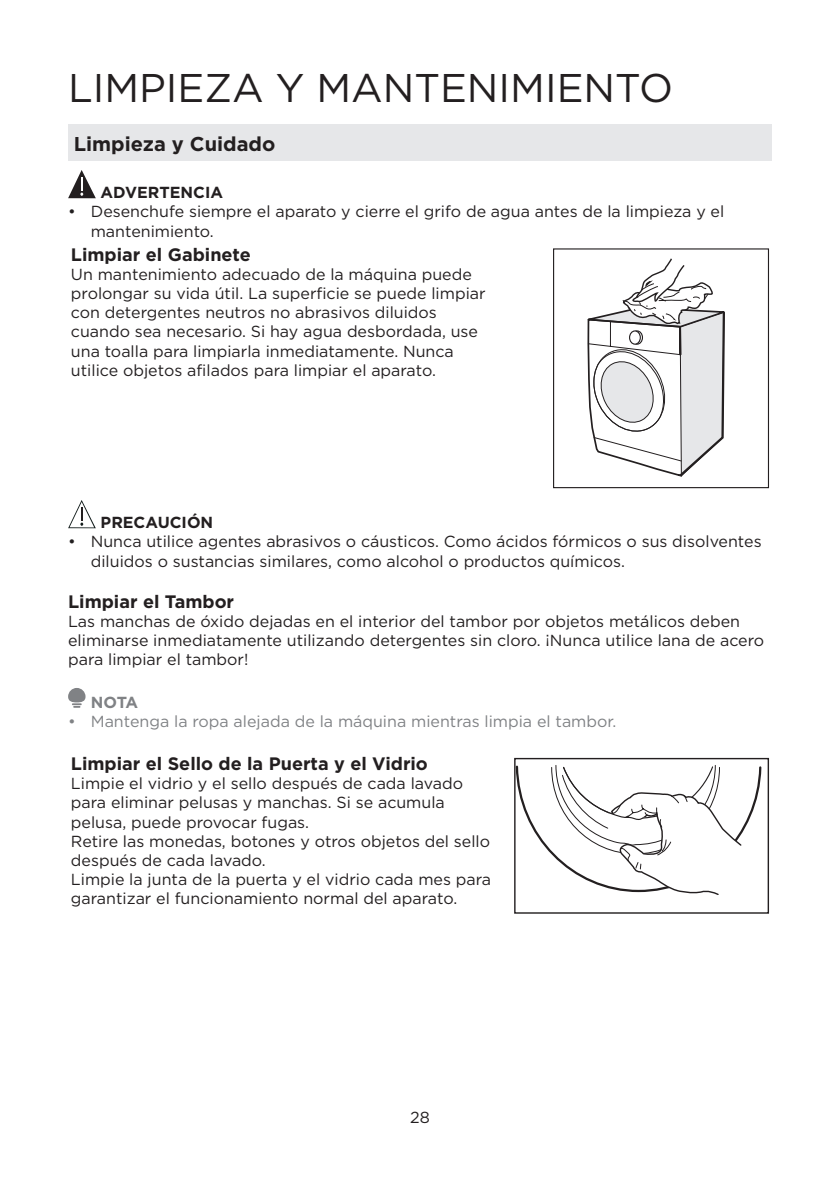
<style>
.page{position:relative;width:840px;height:1191px;background:#fff}
.page>*{position:absolute;margin:0;border:0;box-sizing:border-box;transform-origin:0 0}
.目录{font:40px "Gotham";color:#231f20}
.t1{font:700 20px "Gotham";color:#231f20}
.t2{font:700 18px "Gotham";color:#231f20}
.t3{font:16px/19.2px "Gotham";color:#231f20}
.t4{font:16px "Gotham";color:#808285}
.t5{font:700 16px "Gotham";color:#231f20}
.t6{font:700 16px "Gotham";color:#808285}
</style>
<div class="page">
<div style="left:68px;top:125px;width:703px;height:36px;background:#e6e7e9"></div>
<svg style="left:68px;top:170px;width:28px;height:28px"></svg>
<div style="left:552px;top:248px;width:216px;height:240px;border:1px solid #231f20"></div>
<svg style="left:587px;top:258px;width:138px;height:219px"></svg>
<div style="left:630px;top:330px;width:12px;height:15px;border:1px solid #231f20;border-radius:50%"></div>
<svg style="left:629px;top:331px;width:11px;height:13px"></svg>
<div style="left:628px;top:330px;width:12px;height:15px;border:1px solid #231f20;border-radius:50%"></div>
<svg style="left:68px;top:500px;width:28px;height:28px"></svg>
<svg style="left:68px;top:688px;width:17px;height:20px"></svg>
<svg style="left:516px;top:765px;width:246px;height:130px"></svg>
<div style="left:514px;top:758px;width:254px;height:155px;border:1px solid #231f20"></div>
<p class="目录" style="left:68px;top:62px;width:606px">LIMPIEZA Y MANTENIMIENTO</p>
<p class="t1" style="left:74px;top:131px;width:203px">Limpieza y Cuidado</p>
<p class="t5" style="left:101px;top:182px;width:124px">ADVERTENCIA</p>
<p class="t3" style="left:91px;top:202px;width:634px;text-indent:-23px">• Desenchufe siempre el aparato y cierre el grifo de agua antes de la limpieza y el mantenimiento.</p>
<p class="t2" style="left:71px;top:242px;width:181px">Limpiar el Gabinete</p>
<p class="t3" style="left:71px;top:264px;width:416px">Un mantenimiento adecuado de la máquina puede prolongar su vida útil. La superficie se puede limpiar con detergentes neutros no abrasivos diluidos cuando sea necesario. Si hay agua desbordada, use una toalla para limpiarla inmediatamente. Nunca utilice objetos afilados para limpiar el aparato.</p>
<p class="t5" style="left:101px;top:512px;width:114px">PRECAUCIÓN</p>
<p class="t3" style="left:91px;top:532px;width:672px;text-indent:-23px">• Nunca utilice agentes abrasivos o cáusticos. Como ácidos fórmicos o sus disolventes diluidos o sustancias similares, como alcohol o productos químicos.</p>
<p class="t2" style="left:68px;top:589px;width:167px">Limpiar el Tambor</p>
<p class="t3" style="left:68px;top:611px;width:697px">Las manchas de óxido dejadas en el interior del tambor por objetos metálicos deben eliminarse inmediatamente utilizando detergentes sin cloro. ¡Nunca utilice lana de acero para limpiar el tambor!</p>
<p class="t6" style="left:91px;top:691px;width:49px">NOTA</p>
<p class="t4" style="left:68px;top:711px;width:549px">• Mantenga la ropa alejada de la máquina mientras limpia el tambor.</p>
<p class="t2" style="left:71px;top:751px;width:358px">Limpiar el Sello de la Puerta y el Vidrio</p>
<p class="t3" style="left:71px;top:773px;width:393px">Limpie el vidrio y el sello después de cada lavado para eliminar pelusas y manchas. Si se acumula pelusa, puede provocar fugas.</p>
<p class="t3" style="left:71px;top:831px;width:420px">Retire las monedas, botones y otros objetos del sello después de cada lavado.</p>
<p class="t3" style="left:71px;top:869px;width:421px">Limpie la junta de la puerta y el vidrio cada mes para garantizar el funcionamiento normal del aparato.</p>
<p class="t3" style="left:410px;top:1107px;width:21px">28</p>
</div>
